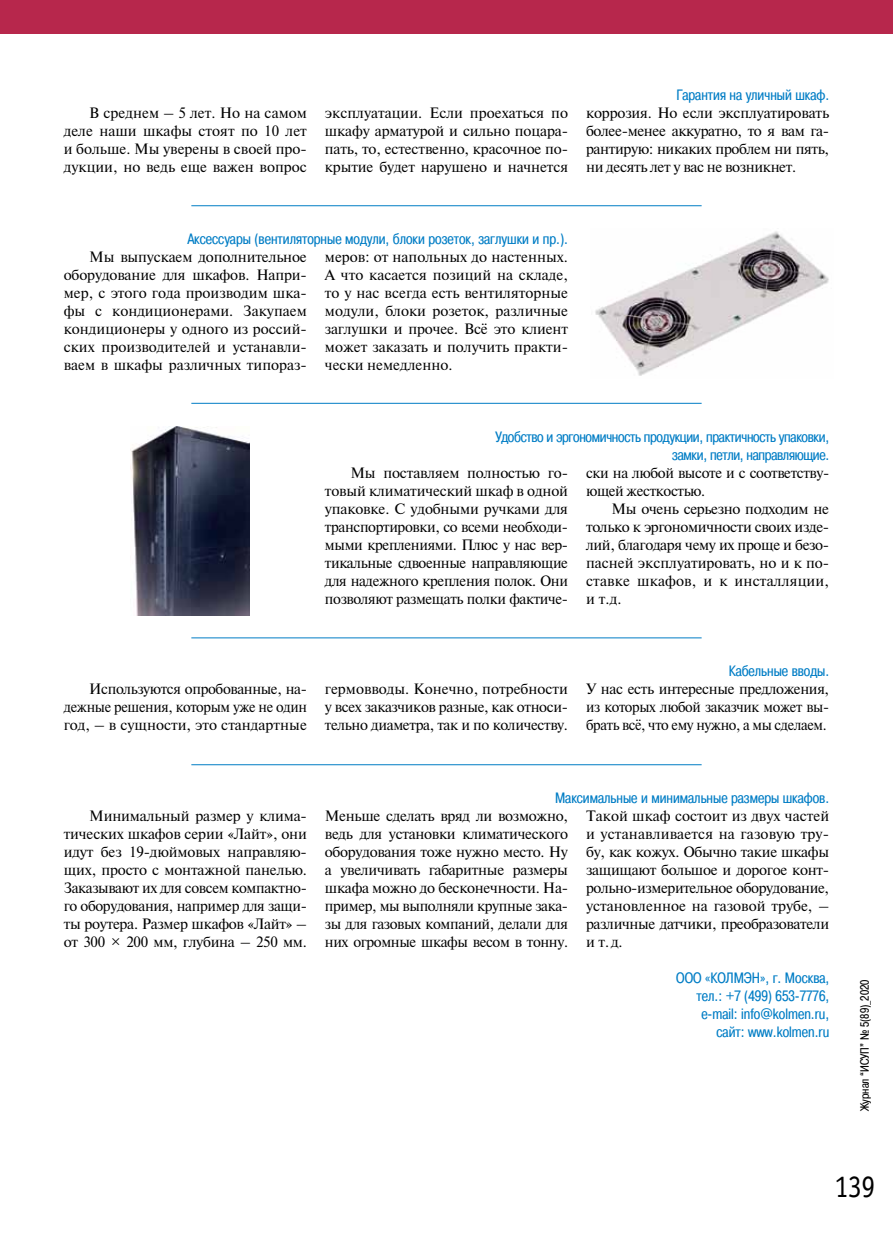
<style>
.page{position:relative;width:893px;height:1234px;background:#fff}
.page>*{position:absolute;margin:0;border:0;box-sizing:border-box;transform-origin:0 0}
.t1{font:31.5px "Officina Serif Book C";color:#000;scale:.9 1}
.t2{font:15px/18px "Newton";letter-spacing:-.02em;color:#000;text-align:justify}
.t3{font:15px/18px "Pragmatica Cond C";color:#007dc5;text-align:right}
.t4{font:15px/18px "Pragmatica Cond C";letter-spacing:-.02em;color:#007dc5;text-align:right}
.t5{font:12px "Pragmatica Cond C";color:#000}
</style>
<div class="page">
<div style="left:0;top:0;width:893px;height:34px;background:#b7274c"></div>
<img style="left:595px;top:231px;width:234px;height:145px">
<hr style="left:191px;top:205px;width:511px;height:1px;background:#007dc5">
<hr style="left:191px;top:403px;width:511px;height:1px;background:#007dc5">
<hr style="left:191px;top:637px;width:511px;height:1px;background:#007dc5">
<hr style="left:191px;top:764px;width:511px;height:1px;background:#007dc5">
<img style="left:131px;top:426px;width:118px;height:189px">
<p class="t3" style="left:676px;top:86px;width:154px">Гарантия на уличный шкаф.</p>
<p class="t2" style="left:64px;top:103px;width:245px;text-indent:26px">В среднем – 5 лет. Но на самом деле наши шкафы стоят по 10 лет и больше. Мы уверены в своей про&shy;дукции, но ведь еще важен вопрос</p>
<p class="t2" style="left:325px;top:103px;width:245px">эксплуатации. Если проехаться по шкафу арматурой и сильно поцара&shy;пать, то, естественно, красочное по&shy;крытие будет нарушено и начнется</p>
<p class="t2" style="left:586px;top:103px;width:245px">коррозия. Но если эксплуатировать более-менее аккуратно, то я вам га&shy;рантирую: никаких проблем ни пять, ни десять лет у вас не возникнет.</p>
<p class="t3" style="left:188px;top:230px;width:382px">Аксессуары (вентиляторные модули, блоки розеток, заглушки и пр.).</p>
<p class="t2" style="left:64px;top:247px;width:245px;text-indent:26px">Мы выпускаем дополнительное оборудование для шкафов. Напри&shy;мер, с этого года производим шка&shy;фы с кондиционерами. Закупаем кондиционеры у одного из россий&shy;ских производителей и устанавли&shy;ваем в шкафы различных типораз-</p>
<p class="t2" style="left:325px;top:247px;width:245px">меров: от напольных до настенных.<br>А что касается позиций на складе, то у нас всегда есть вентиляторные модули, блоки розеток, различные заглушки и прочее. Всё это клиент может заказать и получить практи&shy;чески немедленно.</p>
<p class="t4" style="left:495px;top:428px;width:335px">Удобство и эргономичность продукции, практичность упаковки, замки, петли, направляющие.</p>
<p class="t2" style="left:325px;top:463px;width:245px;text-indent:26px">Мы поставляем полностью го&shy;товый климатический шкаф в одной упаковке. С удобными ручками для транспортировки, со всеми необходи&shy;мыми креплениями. Плюс у нас вер&shy;тикальные сдвоенные направляющие для надежного крепления полок. Они позволяют размещать полки фактиче-</p>
<p class="t2" style="left:586px;top:463px;width:245px">ски на любой высоте и с соответству&shy;ющей жесткостью.</p>
<p class="t2" style="left:586px;top:499px;width:245px;text-indent:26px">Мы очень серьезно подходим не только к эргономичности своих изде&shy;лий, благодаря чему их проще и безо&shy;пасней эксплуатировать, но и к по&shy;ставке шкафов, и к инсталляции, и т.д.</p>
<p class="t3" style="left:729px;top:662px;width:102px">Кабельные вводы.</p>
<p class="t2" style="left:64px;top:679px;width:245px;text-indent:26px">Используются опробованные, на&shy;дежные решения, которым уже не один год, – в сущности, это стандартные</p>
<p class="t2" style="left:325px;top:679px;width:245px">гермовводы. Конечно, потребности у всех заказчиков разные, как относи&shy;тельно диаметра, так и по количеству.</p>
<p class="t2" style="left:586px;top:679px;width:245px">У нас есть интересные предложения, из которых любой заказчик может вы&shy;брать всё, что ему нужно, а мы сделаем.</p>
<p class="t3" style="left:555px;top:788px;width:276px">Максимальные и минимальные размеры шкафов.</p>
<p class="t2" style="left:64px;top:805px;width:245px;text-indent:26px">Минимальный размер у клима&shy;тических шкафов серии «Лайт», они идут без 19‑дюймовых направляю&shy;щих, просто с монтажной панелью.<br>Заказывают их для совсем компактно&shy;го оборудования, например для защи&shy;ты роутера. Размер шкафов «Лайт» – от 300 × 200 мм, глубина – 250 мм.</p>
<p class="t2" style="left:325px;top:805px;width:245px">Меньше сделать вряд ли возможно, ведь для установки климатического оборудования тоже нужно место. Ну а увеличивать габаритные размеры шкафа можно до бесконечности. На&shy;пример, мы выполняли крупные зака&shy;зы для газовых компаний, делали для них огромные шкафы весом в тонну.</p>
<p class="t2" style="left:586px;top:805px;width:245px;text-align:left">Такой шкаф состоит из двух частей и устанавливается на газовую тру&shy;бу, как кожух. Обычно такие шкафы защищают большое и дорогое конт&shy;рольно-измерительное оборудование, установленное на газовой трубе, – различные датчики, преобразователи и т.д.</p>
<p class="t3" style="left:676px;top:968px;width:154px">ООО «КОЛМЭН», г. Москва, тел.: +7 (499) 653-7776, e-mail: info@kolmen.ru, сайт: www.kolmen.ru</p>
<p class="t5" style="left:858px;top:1110px;width:133px;rotate:-90deg">Журнал “ИСУП” № 5(89)_2020</p>
<h1 class="t1" style="left:835px;top:1168px;width:47px">139</h1>
</div>
